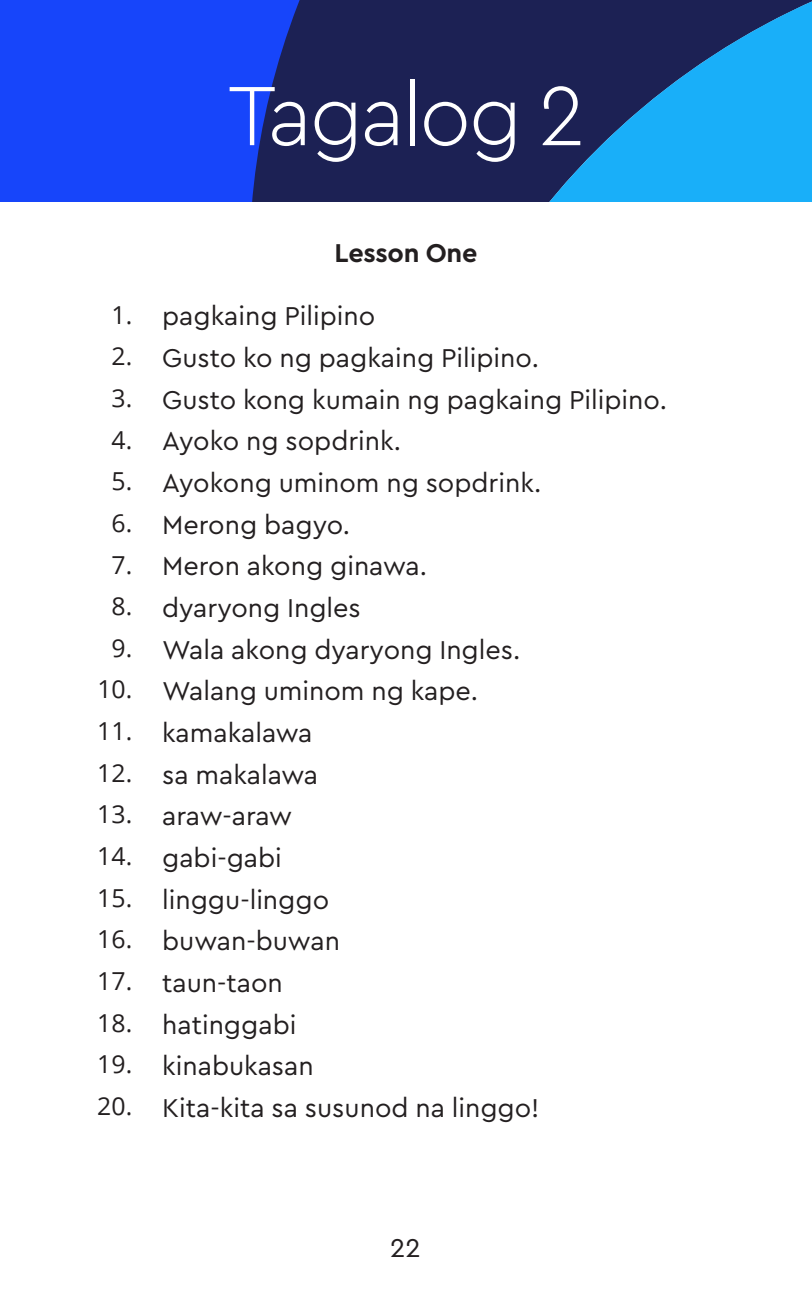
<style>
.page{position:relative;width:812px;height:1297px;background:#fff}
.page>*{position:absolute;margin:0;border:0;box-sizing:border-box;transform-origin:0 0}
.t1{font:300 87.98px "Cera PRO";letter-spacing:-.03em;color:#fff;scale:.96 1}
.List_Paragraph{font:27px "Cera PRO";color:#231f20}
.t2{font:700 27px "Cera PRO";letter-spacing:-.01em;color:#231f20}
.t3{font:24.75px/41.6px "Open Sans";letter-spacing:.015em;color:#231f20;text-align:center}
</style>
<div class="page">
<div style="left:0;top:0;width:207px;height:201px;background:#1745fa"></div>
<svg style="left:207px;top:0;width:84px;height:201px;background:#183cd3"></svg>
<svg style="left:291px;top:0;width:493px;height:201px;background:#1b447d"></svg>
<div style="left:784px;top:0;width:27px;height:201px;background:#19aff9"></div>
<h1 class="t1" style="left:227px;top:57px;width:373px">Tagalog 2</h1>
<p class="t3" style="left:97px;top:293px;width:37px">1.<br>2.<br>3.<br>4.<br>5.<br>6.<br>7.<br>8.<br>9.<br>10.<br>11.<br>12.<br>13.<br>14.<br>15.<br>16.<br>17.<br>18.<br>19.<br>20.</p>
<p class="t2" style="left:334px;top:235px;width:144px">Lesson One</p>
<p class="List_Paragraph" style="left:162px;top:298px;width:214px">pagkaing Pilipino</p>
<p class="List_Paragraph" style="left:162px;top:340px;width:378px">Gusto ko ng pagkaing Pilipino.</p>
<p class="List_Paragraph" style="left:162px;top:381px;width:506px">Gusto kong kumain ng pagkaing Pilipino.</p>
<p class="List_Paragraph" style="left:162px;top:423px;width:240px">Ayoko ng sopdrink.</p>
<p class="List_Paragraph" style="left:162px;top:465px;width:380px">Ayokong uminom ng sopdrink.</p>
<p class="List_Paragraph" style="left:162px;top:506px;width:189px">Merong bagyo.</p>
<p class="List_Paragraph" style="left:162px;top:548px;width:266px">Meron akong ginawa.</p>
<p class="List_Paragraph" style="left:162px;top:589px;width:200px">dyaryong Ingles</p>
<p class="List_Paragraph" style="left:162px;top:631px;width:359px">Wala akong dyaryong Ingles.</p>
<p class="List_Paragraph" style="left:162px;top:673px;width:317px">Walang uminom ng kape.</p>
<p class="List_Paragraph" style="left:162px;top:714px;width:152px">kamakalawa</p>
<p class="List_Paragraph" style="left:162px;top:756px;width:157px">sa makalawa</p>
<p class="List_Paragraph" style="left:162px;top:798px;width:131px">araw-araw</p>
<p class="List_Paragraph" style="left:162px;top:839px;width:121px">gabi-gabi</p>
<p class="List_Paragraph" style="left:162px;top:881px;width:168px">linggu-linggo</p>
<p class="List_Paragraph" style="left:162px;top:922px;width:179px">buwan-buwan</p>
<p class="List_Paragraph" style="left:162px;top:964px;width:122px">taun-taon</p>
<p class="List_Paragraph" style="left:162px;top:1006px;width:136px">hatinggabi</p>
<p class="List_Paragraph" style="left:162px;top:1047px;width:153px">kinabukasan</p>
<p class="List_Paragraph" style="left:162px;top:1089px;width:378px">Kita-kita sa susunod na linggo!</p>
<p class="List_Paragraph" style="left:390px;top:1229px;width:32px">22</p>
</div>
